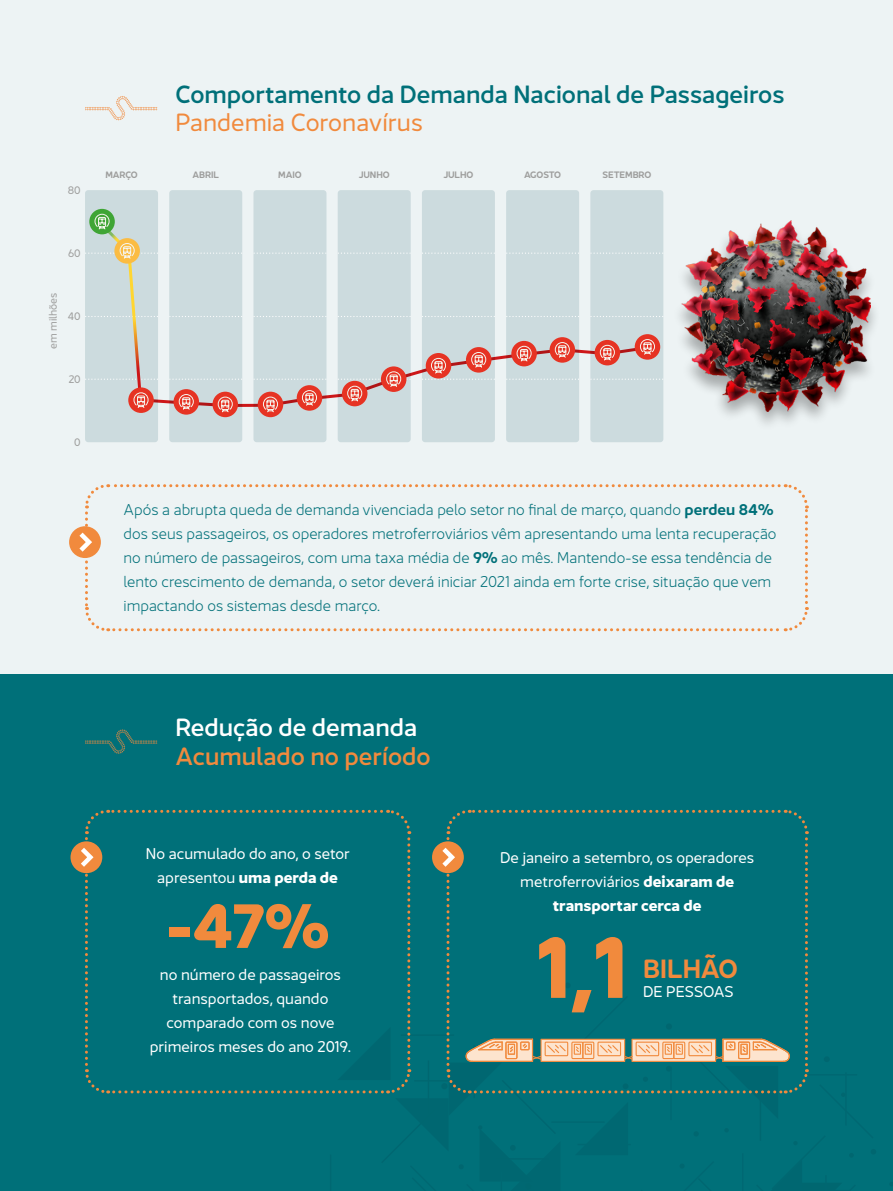
<style>
.page{position:relative;width:893px;height:1191px;background:#007079}
.page>*{position:absolute;margin:0;border:0;box-sizing:border-box;transform-origin:0 0}
.t1{font:700 82.95px "Jano Sans Pro";color:#f18a3d}
.t2{font:700 60px "Jano Sans Pro";color:#f18a3d}
.t3{font:600 25.35px "Jano Sans Pro";color:#f18a3d}
.t4{font:500 24px "Jano Sans Pro";color:#007079}
.t5{font:24px "Jano Sans Pro";color:#f18a3d}
.t6{font:500 24px "Jano Sans Pro";color:#f18a3d}
.t7{font:500 24px "Jano Sans Pro";color:#fff}
.t8{font:300 15px/24px "Jano Sans Pro";color:#007079}
.t9{font:15px/24px "Jano Sans Pro";color:#fff;text-align:center}
.t10{font:10.5px "Jano Sans Pro";color:#9d9d9c}
.t11{font:600 9px "Jano Sans Pro";letter-spacing:-.01em;color:#9d9d9c}
.s1{font-weight:600}
.s2{font-weight:700}
</style>
<div class="page">
<div style="left:0;top:0;width:893px;height:673px;background:#edf3f4"></div>
<div style="left:85px;top:190px;width:73px;height:252px;background:#ccdbde;border-radius:3px"></div>
<div style="left:169px;top:190px;width:73px;height:252px;background:#ccdbde;border-radius:3px"></div>
<div style="left:253px;top:190px;width:73px;height:252px;background:#ccdbde;border-radius:3px"></div>
<div style="left:338px;top:190px;width:73px;height:252px;background:#ccdbde;border-radius:3px"></div>
<div style="left:422px;top:190px;width:73px;height:252px;background:#ccdbde;border-radius:3px"></div>
<div style="left:506px;top:190px;width:73px;height:252px;background:#ccdbde;border-radius:3px"></div>
<div style="left:590px;top:190px;width:73px;height:252px;background:#ccdbde;border-radius:3px"></div>
<svg style="left:85px;top:96px;width:72px;height:24px"></svg>
<svg style="left:85px;top:729px;width:72px;height:25px"></svg>
<svg style="left:70px;top:841px;width:32px;height:32px"></svg>
<div style="left:69px;top:526px;width:32px;height:32px;background:#f18a3d;border-radius:50%"></div>
<svg style="left:75px;top:484px;width:734px;height:148px"></svg>
<div style="left:174px;top:389px;width:25px;height:25px;background:#e63323;border-radius:50%"></div>
<div style="left:212px;top:392px;width:26px;height:25px;background:#e63323;border-radius:50%"></div>
<div style="left:258px;top:392px;width:25px;height:25px;background:#e63323;border-radius:50%"></div>
<div style="left:89px;top:209px;width:26px;height:25px;background:#3fa535;border-radius:50%"></div>
<div style="left:671px;top:221px;width:210px;height:211px;background:#000;opacity:.3"></div>
<img style="left:681px;top:221px;width:189px;height:190px">
<svg style="left:88px;top:213px;width:576px;height:200px"></svg>
<svg style="left:76px;top:809px;width:733px;height:285px"></svg>
<p class="t10" style="left:68px;top:182px;width:14px">80</p>
<p class="t10" style="left:68px;top:245px;width:14px">60</p>
<p class="t10" style="left:45px;top:349px;width:58px;rotate:-90deg">em milhões</p>
<p class="t10" style="left:68px;top:308px;width:14px">40</p>
<p class="t10" style="left:68px;top:371px;width:14px">20</p>
<p class="t10" style="left:74px;top:434px;width:8px">0</p>
<h3 class="t4" style="left:176px;top:74px;width:610px">Comportamento da Demanda Nacional de Passageiros</h3>
<h3 class="t5" style="left:176px;top:104px;width:249px">Pandemia Coronavírus</h3>
<p class="t11" style="left:105px;top:167px;width:34px">MARÇO</p>
<p class="t11" style="left:192px;top:167px;width:28px">ABRIL</p>
<p class="t11" style="left:278px;top:167px;width:25px">MAIO</p>
<p class="t11" style="left:359px;top:167px;width:32px">JUNHO</p>
<p class="t11" style="left:443px;top:167px;width:32px">JULHO</p>
<p class="t11" style="left:524px;top:167px;width:38px">AGOSTO</p>
<p class="t11" style="left:602px;top:167px;width:50px">SETEMBRO</p>
<p class="t8" style="left:124px;top:497px;width:654px">Após a abrupta queda de demanda vivenciada pelo setor no final de março, quando <span class="s1">perdeu 84% </span>dos seus passageiros, os operadores metroferroviários vêm apresentando uma lenta recuperação no número de passageiros, com uma taxa média de <span class="s1">9%</span> ao mês. Mantendo-se essa tendência de lento crescimento de demanda, o setor deverá iniciar 2021 ainda em forte crise, situação que vem impactando os sistemas desde março.</p>
<h3 class="t7" style="left:176px;top:707px;width:243px">Redução de demanda</h3>
<h3 class="t6" style="left:176px;top:736px;width:257px">Acumulado no período</h3>
<p class="t9" style="left:146px;top:840px;width:205px">No acumulado do ano, o setor apresentou <span class="s2">uma perda de</span></p>
<h2 class="t2" style="left:167px;top:874px;width:164px">-47%</h2>
<p class="t9" style="left:150px;top:961px;width:203px">no número de passageiros transportados, quando comparado com os nove primeiros meses do ano 2019.</p>
<p class="t9" style="left:500px;top:844px;width:256px">De janeiro a setembro, os operadores metroferroviários <span class="s2">deixaram de transportar cerca de</span></p>
<h1 class="t1" style="left:536px;top:896px;width:93px">1,1</h1>
<h3 class="t3" style="left:643px;top:947px;width:96px">BILHÃO</h3>
<p class="t9" style="left:643px;top:978px;width:92px">DE PESSOAS</p>
</div>
